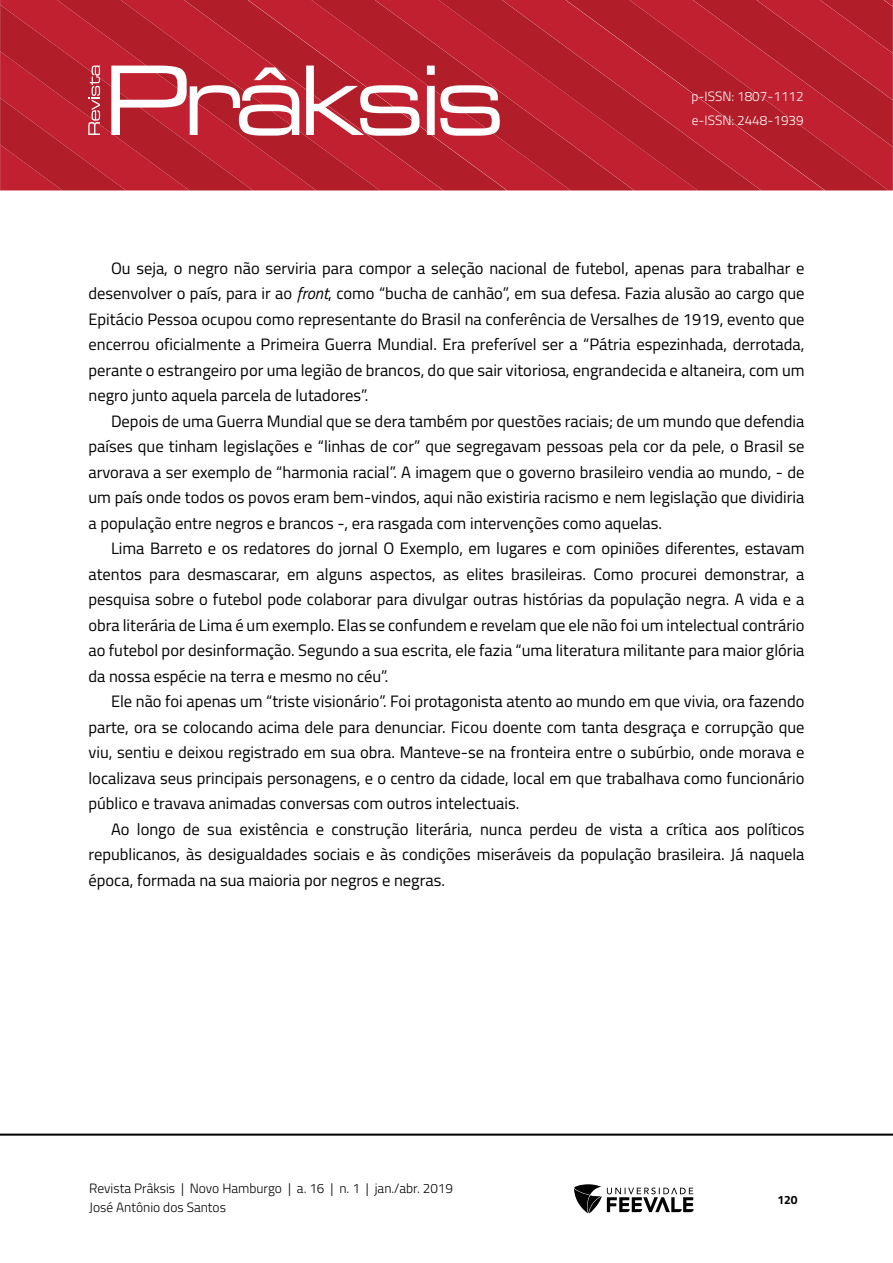
<style>
.page{position:relative;width:893px;height:1263px;background:#fff}
.page>*{position:absolute;margin:0;border:0;box-sizing:border-box;transform-origin:0 0}
.Corpo_de_texto{font:16.5px/25.5px "Titillium Web";color:#000;text-align:justify}
.t1{font:300 13.5px/19.4px "Titillium Web";color:#000}
.t2{font:300 13.5px/24px "Titillium Web";color:#fff}
.t3{font:700 12px "Titillium Web";color:#000}
.s1{font-style:italic}
</style>
<div class="page">
<svg style="left:0;top:5px;width:56px;height:46px;background:#b7202d"></svg>
<svg style="left:56px;top:0;width:128px;height:51px;background:#b81f2d"></svg>
<svg style="left:184px;top:0;width:127px;height:51px;background:#b8202d"></svg>
<svg style="left:311px;top:0;width:127px;height:51px;background:#b8202d"></svg>
<svg style="left:438px;top:0;width:127px;height:190px;background:#b9202d"></svg>
<svg style="left:565px;top:0;width:324px;height:190px;background:#b8202d"></svg>
<svg style="left:692px;top:0;width:201px;height:147px;background:#b8202d"></svg>
<hr style="left:0;top:1133px;width:893px;height:3px;background:#000">
<svg style="left:574px;top:1184px;width:120px;height:29px"></svg>
<svg style="left:0;top:51px;width:500px;height:139px;background:#c13d48"></svg>
<p class="t2" style="left:691px;top:84px;width:114px">p-ISSN: 1807-1112 e-ISSN: 2448-1939</p>
<p class="Corpo_de_texto" style="left:88px;top:254px;width:718px;text-indent:22px">Ou seja, o negro não serviria para compor a seleção nacional de futebol, apenas para trabalhar e desenvolver o país, para ir ao <span class="s1">front</span>, como “bucha de canhão”, em sua defesa. Fazia alusão ao cargo que Epitácio Pessoa ocupou como representante do Brasil na conferência de Versalhes de 1919, evento que encerrou oficialmente a Primeira Guerra Mundial. Era preferível ser a “Pátria espezinhada, derrotada, perante o estrangeiro por uma legião de brancos, do que sair vitoriosa, engrandecida e altaneira, com um negro junto aquela parcela de lutadores”.</p>
<p class="Corpo_de_texto" style="left:88px;top:407px;width:717px;text-indent:22px">Depois de uma Guerra Mundial que se dera também por questões raciais; de um mundo que defendia países que tinham legislações e “linhas de cor” que segregavam pessoas pela cor da pele, o Brasil se arvorava a ser exemplo de “harmonia racial”. A imagem que o governo brasileiro vendia ao mundo, - de um país onde todos os povos eram bem-vindos, aqui não existiria racismo e nem legislação que dividiria a população entre negros e brancos -, era rasgada com intervenções como aquelas.</p>
<p class="Corpo_de_texto" style="left:88px;top:535px;width:718px;text-indent:22px">Lima Barreto e os redatores do jornal O Exemplo, em lugares e com opiniões diferentes, estavam atentos para desmascarar, em alguns aspectos, as elites brasileiras. Como procurei demonstrar, a pesquisa sobre o futebol pode colaborar para divulgar outras histórias da população negra. A vida e a obra literária de Lima é um exemplo. Elas se confundem e revelam que ele não foi um intelectual contrário ao futebol por desinformação. Segundo a sua escrita, ele fazia “uma literatura militante para maior glória da nossa espécie na terra e mesmo no céu”.</p>
<p class="Corpo_de_texto" style="left:88px;top:688px;width:718px;text-indent:22px">Ele não foi apenas um “triste visionário”. Foi protagonista atento ao mundo em que vivia, ora fazendo parte, ora se colocando acima dele para denunciar. Ficou doente com tanta desgraça e corrupção que viu, sentiu e deixou registrado em sua obra. Manteve-se na fronteira entre o subúrbio, onde morava e localizava seus principais personagens, e o centro da cidade, local em que trabalhava como funcionário público e travava animadas conversas com outros intelectuais.</p>
<p class="Corpo_de_texto" style="left:88px;top:815px;width:717px;text-indent:22px">Ao longo de sua existência e construção literária, nunca perdeu de vista a crítica aos políticos republicanos, às desigualdades sociais e às condições miseráveis da população brasileira. Já naquela época, formada na sua maioria por negros e negras.</p>
<p class="t1" style="left:89px;top:1177px;width:365px">Revista Prâksis | Novo Hamburgo | a. 16 | n. 1 | jan./abr. 2019<br>José Antônio dos Santos</p>
<p class="t3" style="left:777px;top:1190px;width:22px">120</p>
</div>
